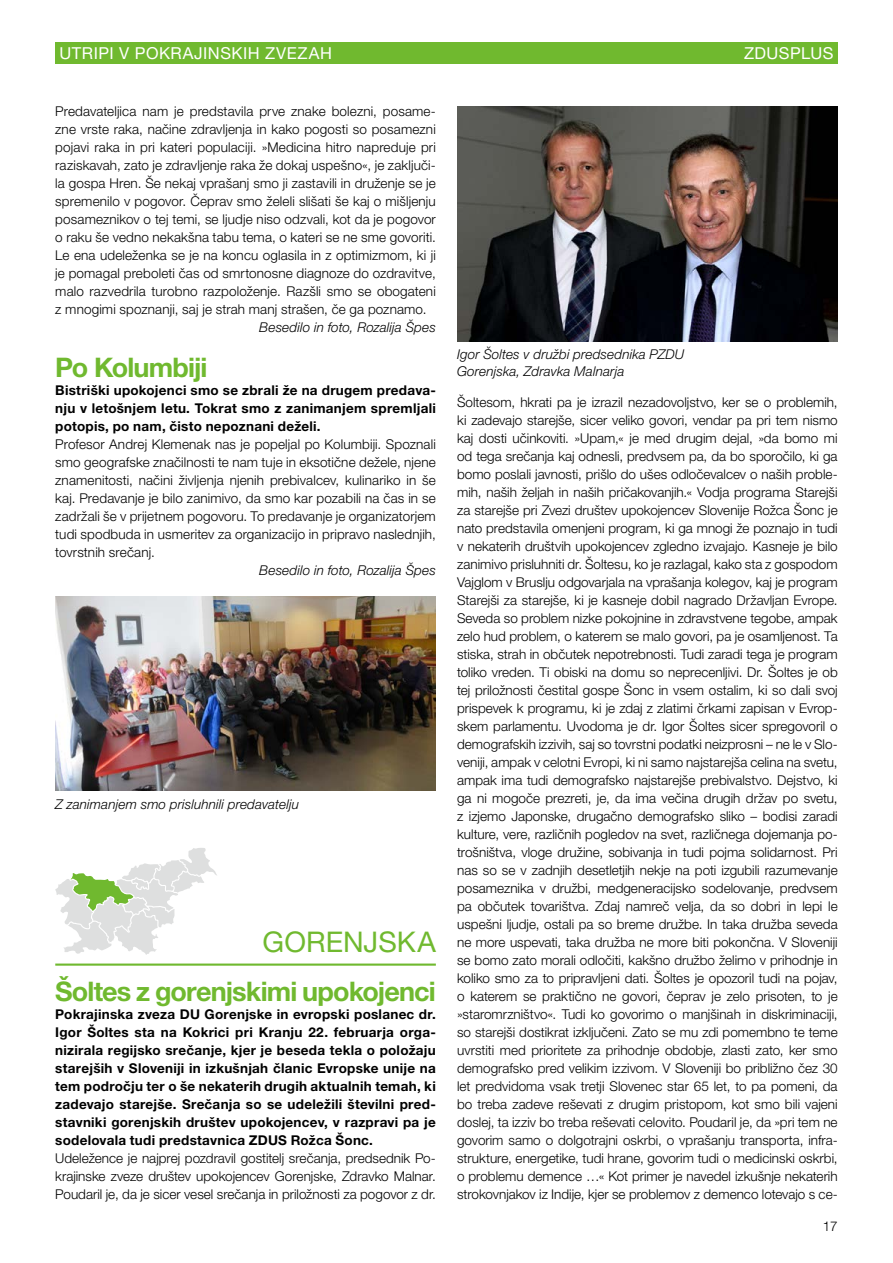
<style>
.page{position:relative;width:893px;height:1263px;background:#fff}
.page>*{position:absolute;margin:0;border:0;box-sizing:border-box;transform-origin:0 0}
.pokrajina{font:28.5px "Helvetica Neue LT Pro";letter-spacing:.005em;color:#70b92f}
.Naslov_mali{font:700 27px "Helvetica Neue LT Pro";letter-spacing:-.035em;color:#70b92f}
.PASICA{font:16.5px "Helvetica Neue LT Pro";letter-spacing:.03em;color:#fff}
.BODY{font:300 13.5px/18px "Helvetica Neue LT Pro";letter-spacing:.005em;color:#000;text-align:justify}
.BODY-2{font:700 13.5px/18px "Helvetica Neue LT Pro";letter-spacing:.02em;color:#000;text-align:justify}
.PODPIS{font:italic 300 13.5px/17px "Helvetica Neue LT Pro";letter-spacing:.01em;color:#000}
.Avtor{font:italic 300 13.5px "Helvetica Neue LT Pro";letter-spacing:.01em;color:#000}
</style>
<div class="page">
<div style="left:55px;top:43px;width:783px;height:21px;background:#70b92f"></div>
<svg style="left:55px;top:848px;width:162px;height:107px"></svg>
<hr style="left:55px;top:963px;width:381px;height:3px;background:#70b92f">
<img style="left:55px;top:596px;width:381px;height:194px">
<img style="left:457px;top:106px;width:381px;height:235px">
<p class="PASICA" style="left:60px;top:43px;width:274px">UTRIPI V POKRAJINSKIH ZVEZAH</p>
<p class="BODY" style="left:55px;top:102px;width:382px">Predavateljica nam je predstavila prve znake bolezni, posame&shy;zne vrste raka, načine zdravljenja in kako pogosti so posamezni pojavi raka in pri kateri populaciji. »Medicina hitro napreduje pri raziskavah, zato je zdravljenje raka že dokaj uspešno«, je zaključi&shy;la gospa Hren. Še nekaj vprašanj smo ji zastavili in druženje se je spremenilo v pogovor. Čeprav smo želeli slišati še kaj o mišljenju posameznikov o tej temi, se ljudje niso odzvali, kot da je pogovor o raku še vedno nekakšna tabu tema, o kateri se ne sme govoriti.<br>Le ena udeleženka se je na koncu oglasila in z optimizmom, ki ji je pomagal preboleti čas od smrtonosne diagnoze do ozdravitve, malo razvedrila turobno razpoloženje. Razšli smo se obogateni z mnogimi spoznanji, saj je strah manj strašen, če ga poznamo.</p>
<p class="Avtor" style="left:259px;top:319px;width:178px">Besedilo in foto, Rozalija Špes</p>
<p class="Naslov_mali" style="left:55px;top:350px;width:154px">Po Kolumbiji</p>
<p class="BODY-2" style="left:55px;top:381px;width:382px">Bistriški upokojenci smo se zbrali že na drugem predava&shy;nju v letošnjem letu. Tokrat smo z zanimanjem spremljali potopis, po nam, čisto nepoznani deželi.</p>
<p class="BODY" style="left:55px;top:435px;width:382px">Profesor Andrej Klemenak nas je popeljal po Kolumbiji. Spoznali smo geografske značilnosti te nam tuje in eksotične dežele, njene znamenitosti, načini življenja njenih prebivalcev, kulinariko in še kaj. Predavanje je bilo zanimivo, da smo kar pozabili na čas in se zadržali še v prijetnem pogovoru. To predavanje je organizatorjem tudi spodbuda in usmeritev za organizacijo in pripravo naslednjih, tovrstnih srečanj.</p>
<p class="Avtor" style="left:259px;top:562px;width:178px">Besedilo in foto, Rozalija Špes</p>
<p class="PODPIS" style="left:55px;top:796px;width:245px">Z zanimanjem smo prisluhnili predavatelju</p>
<p class="pokrajina" style="left:263px;top:925px;width:175px">GORENJSKA</p>
<p class="Naslov_mali" style="left:55px;top:974px;width:382px">Šoltes z gorenjskimi upokojenci</p>
<p class="BODY-2" style="left:55px;top:1005px;width:382px">Pokrajinska zveza DU Gorenjske in evropski poslanec dr.<br>Igor Šoltes sta na Kokrici pri Kranju 22. februarja orga&shy;nizirala regijsko srečanje, kjer je beseda tekla o položaju starejših v Sloveniji in izkušnjah članic Evropske unije na tem področju ter o še nekaterih drugih aktualnih temah, ki zadevajo starejše. Srečanja so se udeležili številni pred&shy;stavniki gorenjskih društev upokojencev, v razpravi pa je sodelovala tudi predstavnica ZDUS Rožca Šonc.</p>
<p class="BODY" style="left:55px;top:1149px;width:382px">Udeležence je najprej pozdravil gostitelj srečanja, predsednik Po&shy;krajinske zveze društev upokojencev Gorenjske, Zdravko Malnar.<br>Poudaril je, da je sicer vesel srečanja in priložnosti za pogovor z dr.</p>
<p class="PASICA" style="left:744px;top:43px;width:91px">ZDUSPLUS</p>
<p class="PODPIS" style="left:457px;top:346px;width:229px">Igor Šoltes v družbi predsednika PZDU<br>Gorenjska, Zdravka Malnarja</p>
<p class="BODY" style="left:457px;top:393px;width:382px">Šoltesom, hkrati pa je izrazil nezadovoljstvo, ker se o problemih, ki zadevajo starejše, sicer veliko govori, vendar pa pri tem nismo kaj dosti učinkoviti. »Upam,« je med drugim dejal, »da bomo mi od tega srečanja kaj odnesli, predvsem pa, da bo sporočilo, ki ga bomo poslali javnosti, prišlo do ušes odločevalcev o naših proble&shy;mih, naših željah in naših pričakovanjih.« Vodja programa Starejši za starejše pri Zvezi društev upokojencev Slovenije Rožca Šonc je nato predstavila omenjeni program, ki ga mnogi že poznajo in tudi v nekaterih društvih upokojencev zgledno izvajajo. Kasneje je bilo zanimivo prisluhniti dr. Šoltesu, ko je razlagal, kako sta z gospodom Vajglom v Bruslju odgovarjala na vprašanja kolegov, kaj je program Starejši za starejše, ki je kasneje dobil nagrado Državljan Evrope.<br>Seveda so problem nizke pokojnine in zdravstvene tegobe, ampak zelo hud problem, o katerem se malo govori, pa je osamljenost. Ta stiska, strah in občutek nepotrebnosti. Tudi zaradi tega je program toliko vreden. Ti obiski na domu so neprecenljivi. Dr. Šoltes je ob tej priložnosti čestital gospe Šonc in vsem ostalim, ki so dali svoj prispevek k programu, ki je zdaj z zlatimi črkami zapisan v Evrop&shy;skem parlamentu. Uvodoma je dr. Igor Šoltes sicer spregovoril o demografskih izzivih, saj so tovrstni podatki neizprosni – ne le v Slo&shy;veniji, ampak v celotni Evropi, ki ni samo najstarejša celina na svetu, ampak ima tudi demografsko najstarejše prebivalstvo. Dejstvo, ki ga ni mogoče prezreti, je, da ima večina drugih držav po svetu, z izjemo Japonske, drugačno demografsko sliko – bodisi zaradi kulture, vere, različnih pogledov na svet, različnega dojemanja po&shy;trošništva, vloge družine, sobivanja in tudi pojma solidarnost. Pri nas so se v zadnjih desetletjih nekje na poti izgubili razumevanje posameznika v družbi, medgeneracijsko sodelovanje, predvsem pa občutek tovarištva. Zdaj namreč velja, da so dobri in lepi le uspešni ljudje, ostali pa so breme družbe. In taka družba seveda ne more uspevati, taka družba ne more biti pokončna. V Sloveniji se bomo zato morali odločiti, kakšno družbo želimo v prihodnje in koliko smo za to pripravljeni dati. Šoltes je opozoril tudi na pojav, o katerem se praktično ne govori, čeprav je zelo prisoten, to je »staromrzništvo«. Tudi ko govorimo o manjšinah in diskriminaciji, so starejši dostikrat izključeni. Zato se mu zdi pomembno te teme uvrstiti med prioritete za prihodnje obdobje, zlasti zato, ker smo demografsko pred velikim izzivom. V Sloveniji bo približno čez 30 let predvidoma vsak tretji Slovenec star 65 let, to pa pomeni, da bo treba zadeve reševati z drugim pristopom, kot smo bili vajeni doslej, ta izziv bo treba reševati celovito. Poudaril je, da »pri tem ne govorim samo o dolgotrajni oskrbi, o vprašanju transporta, infra&shy;strukture, energetike, tudi hrane, govorim tudi o medicinski oskrbi, o problemu demence …« Kot primer je navedel izkušnje nekaterih strokovnjakov iz Indije, kjer se problemov z demenco lotevajo s ce-</p>
<p class="BODY" style="left:823px;top:1217px;width:17px">17</p>
</div>
